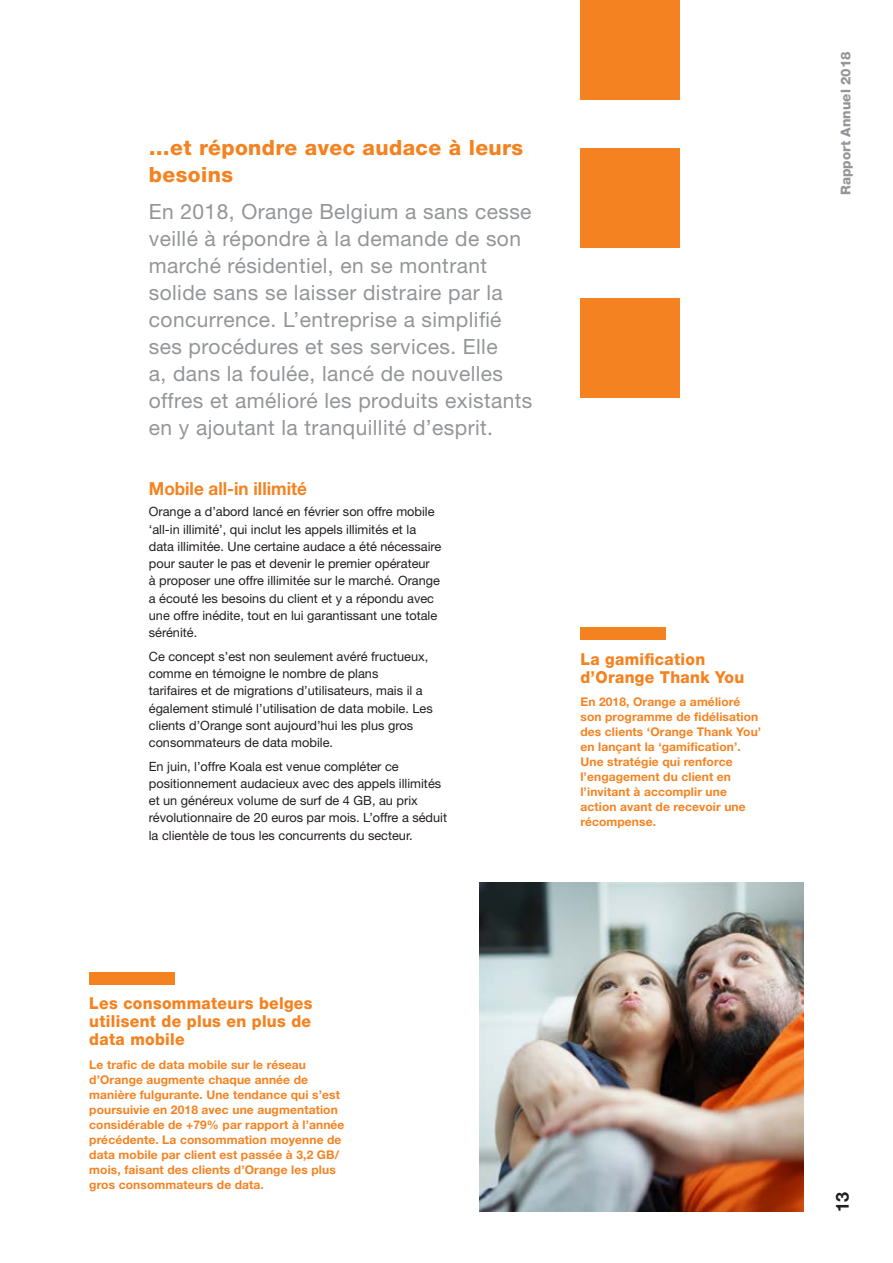
<style>
.page{position:relative;width:893px;height:1263px;background:#fff}
.page>*{position:absolute;margin:0;border:0;box-sizing:border-box;transform-origin:0 0}
.t1{font:21px/27px "Helvetica Neue LT Std";letter-spacing:.02em;color:#939598}
.t2{font:800 21px/27px "Helvetica Neue LT Std";letter-spacing:.02em;color:#f58220}
.t3{font:700 18px "Helvetica Neue LT Std";color:#f58220;scale:.95 1}
.t4{font:700 18px "Helvetica Neue LT Std";color:#231f20}
.t5{font:800 16.5px/18px "Helvetica Neue LT Std";letter-spacing:.02em;color:#f58220;scale:.95 1}
.t6{font:800 13.5px "Helvetica Neue LT Std";color:#939598}
.t7{font:12.75px/17.2px "Helvetica Neue LT Std";color:#231f20}
.t8{font:700 12px/15px "Helvetica Neue LT Std";letter-spacing:.01em;color:#f58220}
</style>
<div class="page">
<img style="left:479px;top:882px;width:325px;height:329px">
<div style="left:580px;top:298px;width:100px;height:99px;background:#f58220"></div>
<div style="left:580px;top:148px;width:100px;height:100px;background:#f58220"></div>
<div style="left:580px;top:0;width:100px;height:100px;background:#f58220"></div>
<div style="left:580px;top:627px;width:86px;height:13px;background:#f58220"></div>
<div style="left:89px;top:972px;width:86px;height:13px;background:#f58220"></div>
<h1 class="t2" style="left:149px;top:134px;width:376px">…et répondre avec audace à leurs besoins</h1>
<p class="t1" style="left:149px;top:198px;width:385px">En 2018, Orange Belgium a sans cesse veillé à répondre à la demande de son marché résidentiel, en se montrant solide sans se laisser distraire par la concurrence. L’entreprise a simplifié ses procédures et ses services. Elle<br>a, dans la foulée, lancé de nouvelles offres et amélioré les produits existants en y ajoutant la tranquillité d’esprit.</p>
<h2 class="t3" style="left:149px;top:477px;width:168px">Mobile all-in illimité</h2>
<p class="t7" style="left:149px;top:503px;width:294px">Orange a d’abord lancé en février son offre mobile ‘all-in illimité’, qui inclut les appels illimités et la data illimitée. Une certaine audace a été nécessaire pour sauter le pas et devenir le premier opérateur<br>à proposer une offre illimitée sur le marché. Orange a écouté les besoins du client et y a répondu avec une offre inédite, tout en lui garantissant une totale sérénité.</p>
<p class="t7" style="left:149px;top:647px;width:285px">Ce concept s’est non seulement avéré fructueux, comme en témoigne le nombre de plans<br>tarifaires et de migrations d’utilisateurs, mais il a également stimulé l’utilisation de data mobile. Les clients d’Orange sont aujourd’hui les plus gros consommateurs de data mobile.</p>
<p class="t7" style="left:149px;top:757px;width:300px">En juin, l’offre Koala est venue compléter ce positionnement audacieux avec des appels illimités et un généreux volume de surf de 4 GB, au prix révolutionnaire de 20 euros par mois. L’offre a séduit la clientèle de tous les concurrents du secteur.</p>
<p class="t5" style="left:580px;top:650px;width:174px">La gamification d’Orange Thank You</p>
<p class="t8" style="left:580px;top:694px;width:182px">En 2018, Orange a amélioré son programme de fidélisation des clients ‘Orange Thank You’ en lançant la ‘gamification’.<br>Une stratégie qui renforce l’engagement du client en l’invitant à accomplir une action avant de recevoir une récompense.</p>
<p class="t5" style="left:89px;top:994px;width:236px;text-align:justify">Les consommateurs belges utilisent de plus en plus de data mobile</p>
<p class="t8" style="left:89px;top:1057px;width:257px">Le trafic de data mobile sur le réseau d’Orange augmente chaque année de manière fulgurante. Une tendance qui s’est poursuivie en 2018 avec une augmentation considérable de +79% par rapport à l’année précédente. La consommation moyenne de data mobile par client est passée à 3,2 GB/ mois, faisant des clients d’Orange les plus gros consommateurs de data.</p>
<p class="t6" style="left:838px;top:195px;width:145px;rotate:-90deg">Rapport Annuel 2018</p>
<h2 class="t4" style="left:831px;top:1212px;width:22px;rotate:-90deg">13</h2>
</div>
